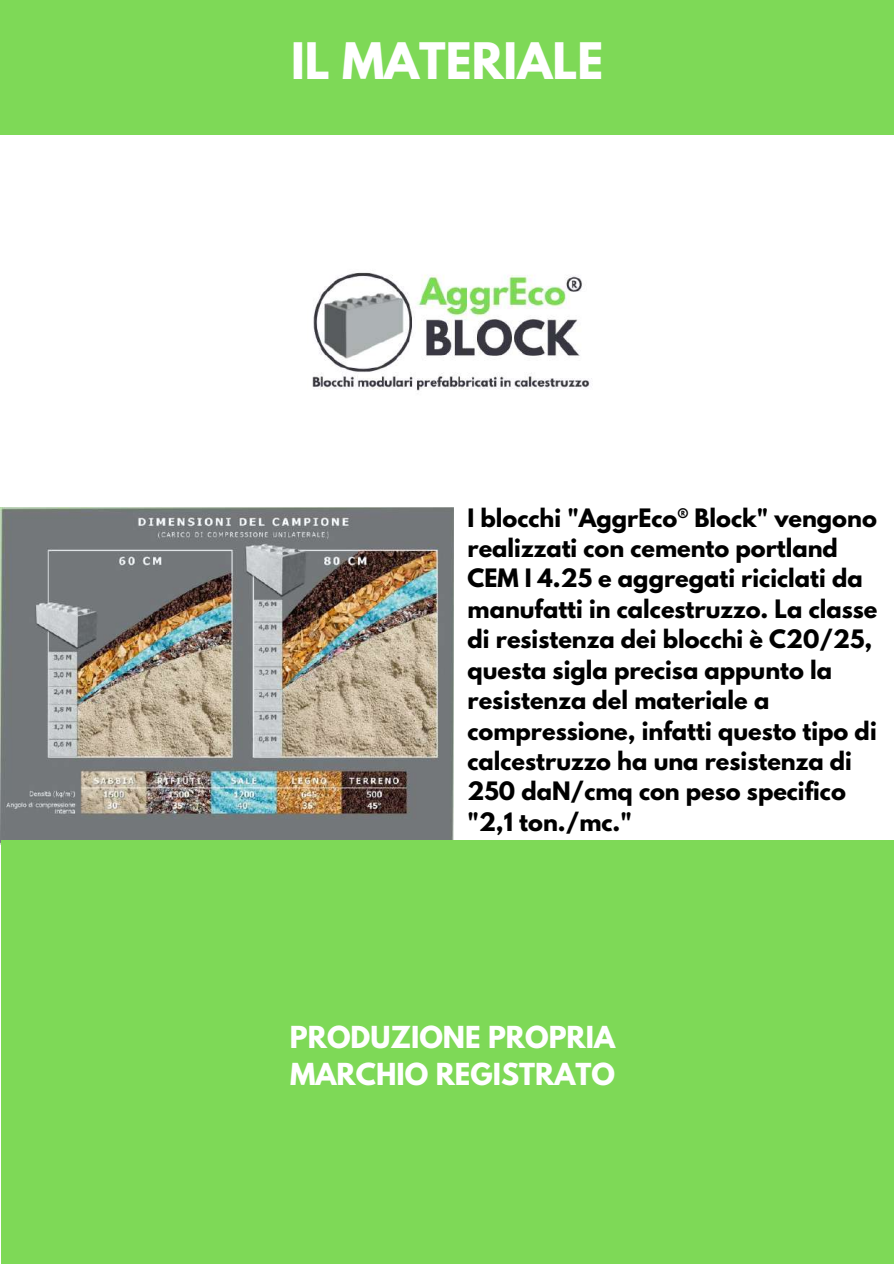
<style>
.page{position:relative;width:894px;height:1264px;background:#fff}
.page>*{position:absolute;margin:0;border:0;box-sizing:border-box;transform-origin:0 0}
.t1{font:700 44.55px "League Spartan";color:#fff}
.t2{font:700 26.85px/37.2px "League Spartan";color:#fff}
.t3{font:700 22.5px/30.5px "League Spartan";color:#000}
</style>
<div class="page">
<img style="left:0;top:507px;width:453px;height:337px">
<div style="left:0;top:0;width:893px;height:134px;background:#7ed957"></div>
<img style="left:312px;top:272px;width:280px;height:119px">
<div style="left:1px;top:840px;width:892px;height:423px;background:#7ed957"></div>
<h1 class="t1" style="left:291px;top:39px;width:314px">IL MATERIALE</h1>
<p class="t3" style="left:467px;top:505px;width:411px">I blocchi "AggrEco® Block" vengono realizzati con cemento portland<br>CEM I 4.25 e aggregati riciclati da manufatti in calcestruzzo. La classe di resistenza dei blocchi è C20/25, questa sigla precisa appunto la resistenza del materiale a compressione, infatti questo tipo di calcestruzzo ha una resistenza di<br>250 daN/cmq con peso specifico "2,1 ton./mc."</p>
<p class="t2" style="left:290px;top:1022px;width:327px">PRODUZIONE PROPRIA<br>MARCHIO REGISTRATO</p>
</div>
